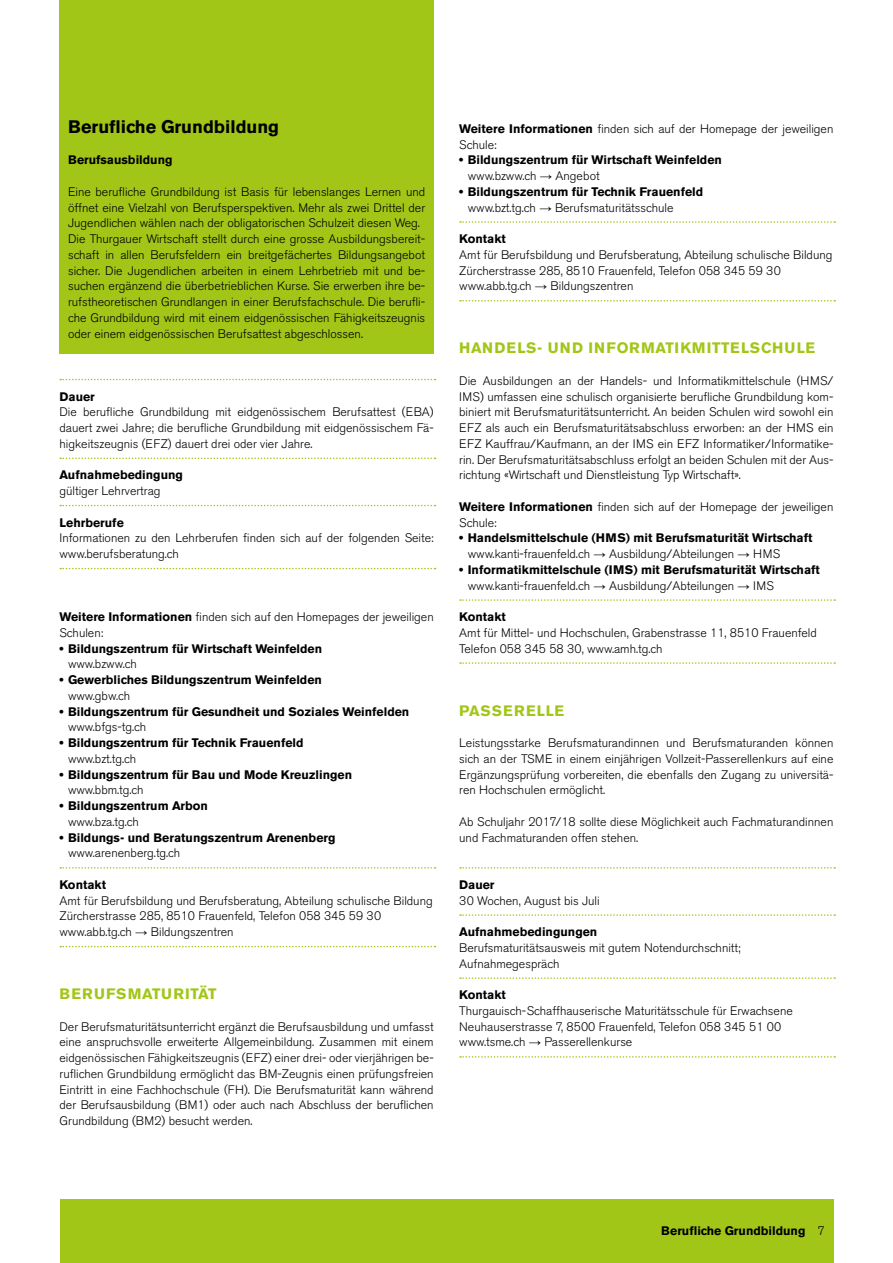
<style>
.page{position:relative;width:893px;height:1263px;background:#fff}
.page>*{position:absolute;margin:0;border:0;box-sizing:border-box;transform-origin:0 0}
.Titel{font:700 18px "Akzidenz Grotesk BE";color:#000}
.Zwischentitel_10pt{font:700 15px "Akzidenz Grotesk BE";letter-spacing:.06em;color:#a2c617}
.GS__Blocksatz{font:300 12.3px/15.8px "Akzidenz Grotesk BE";color:#000}
.Lead__light{font:300 12.3px/15.8px "Akzidenz Grotesk BE";color:#000;text-align:justify}
.GS_bold__Linksbündig{font:700 12.3px "Akzidenz Grotesk BE";color:#000}
.Pagina{font:700 12.3px "Akzidenz Grotesk BE";color:#000}
.Lead__bold{font:700 12.3px "Akzidenz Grotesk BE";color:#000}
.GS_bold__Blocksatz{font:700 12.3px "Akzidenz Grotesk BE";color:#000}
.s1{font-weight:700}
.s2{font-family:"Arial";font-weight:400}
.s3{font-weight:300}
</style>
<div class="page">
<div style="left:60px;top:1199px;width:773px;height:64px;background:#a2c617"></div>
<div style="left:60px;top:0;width:374px;height:353px;background:#a2c617"></div>
<svg style="left:60px;top:379px;width:375px;height:1px"></svg>
<svg style="left:60px;top:458px;width:375px;height:1px"></svg>
<svg style="left:60px;top:505px;width:375px;height:1px"></svg>
<svg style="left:60px;top:568px;width:375px;height:1px"></svg>
<svg style="left:60px;top:867px;width:375px;height:2px"></svg>
<svg style="left:60px;top:946px;width:375px;height:1px"></svg>
<svg style="left:460px;top:221px;width:375px;height:2px"></svg>
<svg style="left:460px;top:300px;width:375px;height:2px"></svg>
<svg style="left:460px;top:599px;width:375px;height:2px"></svg>
<svg style="left:460px;top:662px;width:375px;height:2px"></svg>
<svg style="left:460px;top:867px;width:375px;height:2px"></svg>
<svg style="left:460px;top:914px;width:375px;height:2px"></svg>
<svg style="left:460px;top:977px;width:375px;height:2px"></svg>
<svg style="left:460px;top:1056px;width:375px;height:2px"></svg>
<p class="Titel" style="left:68px;top:116px;width:213px">Berufliche Grundbildung</p>
<p class="Lead__bold" style="left:68px;top:153px;width:106px">Berufsausbildung</p>
<p class="Lead__light" style="left:68px;top:184px;width:359px">Eine berufliche Grundbildung ist Basis für lebenslanges Lernen und öffnet eine Vielzahl von Berufsperspektiven. Mehr als zwei Drittel der Jugendlichen wählen nach der obligatorischen Schulzeit diesen Weg.</p>
<p class="Lead__light" style="left:68px;top:231px;width:359px">Die Thurgauer Wirtschaft stellt durch eine grosse Ausbildungsbereit&shy;schaft in allen Berufsfeldern ein breitgefächertes Bildungsangebot sicher. Die Jugendlichen arbeiten in einem Lehrbetrieb mit und be&shy;suchen ergänzend die überbetrieblichen Kurse. Sie erwerben ihre be&shy;rufstheoretischen Grundlangen in einer Berufsfachschule. Die berufli&shy;che Grundbildung wird mit einem eidgenössischen Fähigkeitszeugnis oder einem eidgenössischen Berufsattest abgeschlossen.</p>
<p class="GS_bold__Linksbündig" style="left:60px;top:389px;width:37px">Dauer</p>
<p class="GS__Blocksatz" style="left:60px;top:404px;width:376px;text-align:justify">Die berufliche Grundbildung mit eidgenössischem Berufsattest (EBA) dauert zwei Jahre; die berufliche Grundbildung mit eidgenössischem Fä&shy;higkeitszeugnis (EFZ) dauert drei oder vier Jahre.</p>
<p class="GS_bold__Linksbündig" style="left:60px;top:468px;width:125px">Aufnahmebedingung</p>
<p class="GS__Blocksatz" style="left:60px;top:483px;width:103px">gültiger Lehrvertrag</p>
<p class="GS_bold__Linksbündig" style="left:60px;top:515px;width:66px">Lehrberufe</p>
<p class="GS__Blocksatz" style="left:60px;top:530px;width:376px">Informationen zu den Lehrberufen finden sich auf der folgenden Seite: www.berufsberatung.ch</p>
<p class="GS__Blocksatz" style="left:60px;top:609px;width:376px"><span class="s1">Weitere Informationen</span> finden sich auf den Homepages der jeweiligen<br>Schulen:</p>
<p class="GS_bold__Linksbündig" style="left:60px;top:641px;width:264px">• Bildungszentrum für Wirtschaft Weinfelden</p>
<p class="GS__Blocksatz" style="left:68px;top:656px;width:70px">www.bzww.ch</p>
<p class="GS_bold__Linksbündig" style="left:60px;top:673px;width:264px">• Gewerbliches Bildungszentrum Weinfelden</p>
<p class="GS__Blocksatz" style="left:68px;top:688px;width:64px">www.gbw.ch</p>
<p class="GS_bold__Linksbündig" style="left:60px;top:704px;width:351px">• Bildungszentrum für Gesundheit und Soziales Weinfelden</p>
<p class="GS__Blocksatz" style="left:68px;top:719px;width:80px">www.bfgs-tg.ch</p>
<p class="GS_bold__Linksbündig" style="left:60px;top:736px;width:246px">• Bildungszentrum für Technik Frauenfeld</p>
<p class="GS__Blocksatz" style="left:68px;top:751px;width:70px">www.bzt.tg.ch</p>
<p class="GS_bold__Linksbündig" style="left:60px;top:767px;width:294px">• Bildungszentrum für Bau und Mode Kreuzlingen</p>
<p class="GS__Blocksatz" style="left:68px;top:782px;width:77px">www.bbm.tg.ch</p>
<p class="GS_bold__Linksbündig" style="left:60px;top:799px;width:150px">• Bildungszentrum Arbon</p>
<p class="GS__Blocksatz" style="left:68px;top:814px;width:72px">www.bza.tg.ch</p>
<p class="GS_bold__Linksbündig" style="left:60px;top:830px;width:277px">• Bildungs- und Beratungszentrum Arenenberg</p>
<p class="GS__Blocksatz" style="left:68px;top:845px;width:114px">www.arenenberg.tg.ch</p>
<p class="GS_bold__Linksbündig" style="left:60px;top:877px;width:48px">Kontakt</p>
<p class="GS__Blocksatz" style="left:60px;top:893px;width:375px">Amt für Berufsbildung und Berufsberatung, Abteilung schulische Bildung</p>
<p class="GS__Blocksatz" style="left:60px;top:908px;width:323px">Zürcherstrasse 285, 8510 Frauenfeld, Telefon 058 345 59 30</p>
<p class="GS__Blocksatz" style="left:60px;top:924px;width:176px">www.abb.tg.ch <span class="s2">→</span> Bildungszentren</p>
<p class="Zwischentitel_10pt" style="left:60px;top:985px;width:158px">BERUFSMATURITÄT</p>
<p class="GS__Blocksatz" style="left:60px;top:1019px;width:376px;text-align:justify">Der Berufsmaturitätsunterricht ergänzt die Berufsausbildung und umfasst eine anspruchsvolle erweiterte Allgemeinbildung. Zusammen mit einem eidgenössischen Fähigkeitszeugnis (EFZ) einer drei- oder vierjährigen be&shy;ruflichen Grundbildung ermöglicht das BM-Zeugnis einen prüfungsfreien Eintritt in eine Fachhochschule (FH). Die Berufsmaturität kann während der Berufsausbildung (BM1) oder auch nach Abschluss der beruflichen Grundbildung (BM2) besucht werden.</p>
<p class="GS__Blocksatz" style="left:459px;top:121px;width:376px"><span class="s1">Weitere Informationen</span> finden sich auf der Homepage der jeweiligen<br>Schule:</p>
<p class="GS_bold__Linksbündig" style="left:459px;top:153px;width:264px">• Bildungszentrum für Wirtschaft Weinfelden</p>
<p class="GS__Blocksatz" style="left:468px;top:168px;width:133px">www.bzww.ch <span class="s2">→</span> Angebot</p>
<p class="GS_bold__Linksbündig" style="left:459px;top:184px;width:246px">• Bildungszentrum für Technik Frauenfeld</p>
<p class="GS__Blocksatz" style="left:468px;top:200px;width:207px">www.bzt.tg.ch <span class="s2">→</span> Berufsmaturitätsschule</p>
<p class="GS_bold__Blocksatz" style="left:459px;top:232px;width:48px">Kontakt</p>
<p class="GS__Blocksatz" style="left:459px;top:247px;width:375px">Amt für Berufsbildung und Berufsberatung, Abteilung schulische Bildung</p>
<p class="GS__Blocksatz" style="left:459px;top:263px;width:323px">Zürcherstrasse 285, 8510 Frauenfeld, Telefon 058 345 59 30</p>
<p class="GS__Blocksatz" style="left:459px;top:278px;width:176px">www.abb.tg.ch <span class="s2">→</span> Bildungszentren</p>
<p class="Zwischentitel_10pt" style="left:459px;top:339px;width:357px">HANDELS- UND INFORMATIKMITTELSCHULE</p>
<p class="GS__Blocksatz" style="left:459px;top:373px;width:376px;text-align:justify">Die Ausbildungen an der Handels- und Informatikmittelschule (HMS/ IMS) umfassen eine schulisch organisierte berufliche Grundbildung kom&shy;biniert mit Berufsmaturitätsunterricht. An beiden Schulen wird sowohl ein EFZ als auch ein Berufsmaturitätsabschluss erworben: an der HMS ein EFZ Kauffrau/Kaufmann, an der IMS ein EFZ Informatiker/Informatike&shy;rin. Der Berufsmaturitätsabschluss erfolgt an beiden Schulen mit der Aus&shy;richtung «Wirtschaft und Dienstleistung Typ Wirtschaft».</p>
<p class="GS__Blocksatz" style="left:459px;top:499px;width:376px"><span class="s1">Weitere Informationen</span> finden sich auf der Homepage der jeweiligen<br>Schule:</p>
<p class="GS_bold__Linksbündig" style="left:459px;top:531px;width:355px">• Handelsmittelschule (HMS) mit Berufsmaturität Wirtschaft</p>
<p class="GS__Blocksatz" style="left:468px;top:546px;width:314px">www.kanti-frauenfeld.ch <span class="s2">→</span> Ausbildung/Abteilungen <span class="s2">→</span> HMS</p>
<p class="GS_bold__Linksbündig" style="left:459px;top:562px;width:362px">• Informatikmittelschule (IMS) mit Berufsmaturität Wirtschaft</p>
<p class="GS__Blocksatz" style="left:468px;top:578px;width:308px">www.kanti-frauenfeld.ch <span class="s2">→</span> Ausbildung/Abteilungen <span class="s2">→</span> IMS</p>
<p class="GS_bold__Linksbündig" style="left:459px;top:610px;width:48px">Kontakt</p>
<p class="GS__Blocksatz" style="left:459px;top:625px;width:359px">Amt für Mittel- und Hochschulen, Grabenstrasse 11, 8510 Frauenfeld</p>
<p class="GS__Blocksatz" style="left:459px;top:641px;width:205px">Telefon 058 345 58 30, www.amh.tg.ch</p>
<p class="Zwischentitel_10pt" style="left:459px;top:702px;width:106px">PASSERELLE</p>
<p class="GS__Blocksatz" style="left:459px;top:735px;width:376px;text-align:justify">Leistungsstarke Berufsmaturandinnen und Berufsmaturanden können sich an der TSME in einem einjährigen Vollzeit-Passerellenkurs auf eine Ergänzungsprüfung vorbereiten, die ebenfalls den Zugang zu universitä&shy;ren Hochschulen ermöglicht.</p>
<p class="GS__Blocksatz" style="left:459px;top:814px;width:376px">Ab Schuljahr 2017/18 sollte diese Möglichkeit auch Fachmaturandinnen und Fachmaturanden offen stehen.</p>
<p class="GS_bold__Linksbündig" style="left:459px;top:877px;width:37px">Dauer</p>
<p class="GS__Blocksatz" style="left:459px;top:893px;width:142px">30 Wochen, August bis Juli</p>
<p class="GS_bold__Linksbündig" style="left:459px;top:925px;width:140px">Aufnahmebedingungen</p>
<p class="GS__Blocksatz" style="left:459px;top:940px;width:283px">Berufsmaturitätsausweis mit gutem Notendurchschnitt;</p>
<p class="GS__Blocksatz" style="left:459px;top:956px;width:102px">Aufnahmegespräch</p>
<p class="GS_bold__Linksbündig" style="left:459px;top:988px;width:48px">Kontakt</p>
<p class="GS__Blocksatz" style="left:459px;top:1003px;width:335px">Thurgauisch-Schaffhauserische Maturitätsschule für Erwachsene</p>
<p class="GS__Blocksatz" style="left:459px;top:1019px;width:323px">Neuhauserstrasse 7, 8500 Frauenfeld, Telefon 058 345 51 00</p>
<p class="GS__Blocksatz" style="left:459px;top:1034px;width:175px">www.tsme.ch <span class="s2">→</span> Passerellenkurse</p>
<p class="Pagina" style="left:661px;top:1224px;width:165px">Berufliche Grundbildung <span class="s3">7</span></p>
</div>
